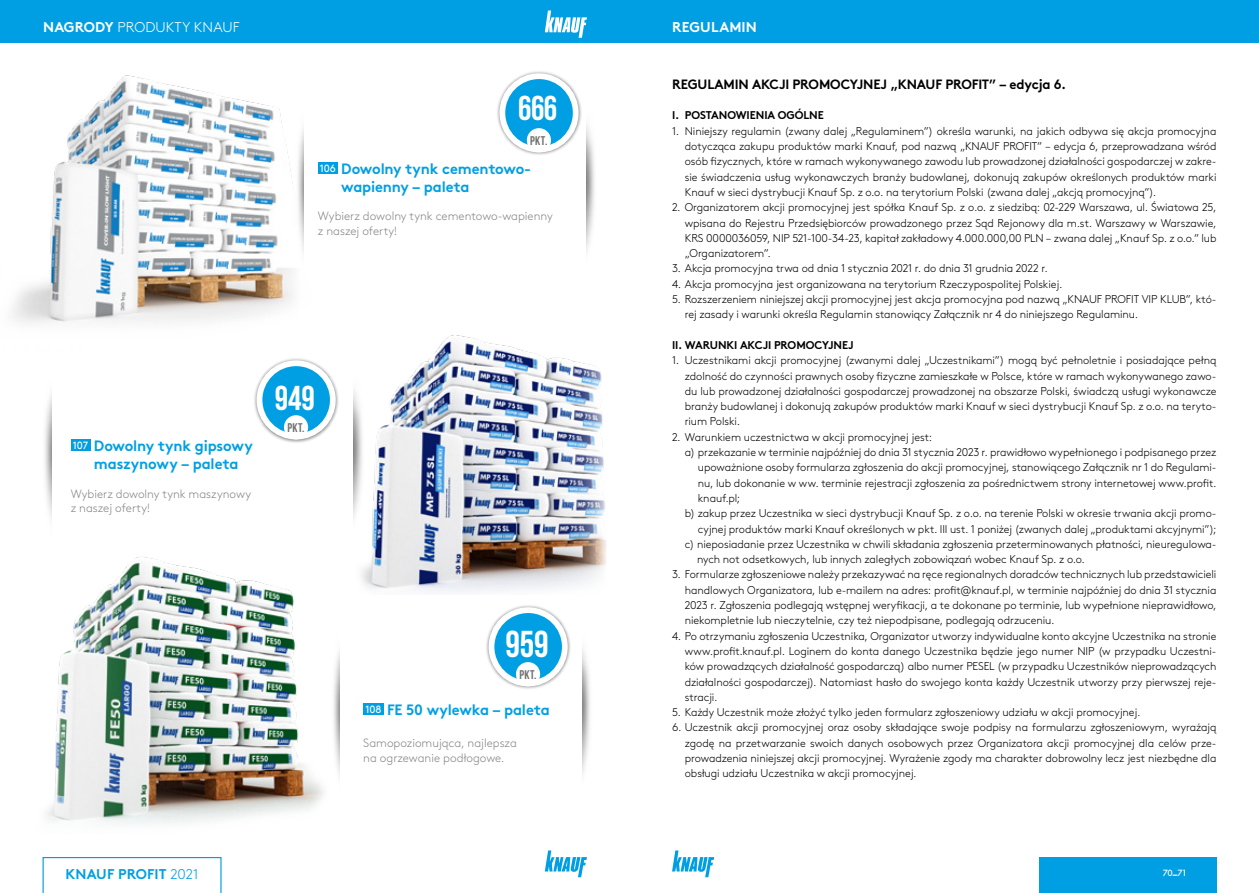
<style>
.page{position:relative;width:1259px;height:893px;background:#fff}
.page>*{position:absolute;margin:0;border:0;box-sizing:border-box;transform-origin:0 0}
.t1{font:37.35px "Bebas Neue";color:#fff}
.t2{font:34.5px "Bebas Neue";letter-spacing:-.01em;color:#fff}
.t3{font:700 15px/18px "Brown Pro";letter-spacing:-.01em;color:#009fe3;text-align:center}
.t4{font:300 14.1px "Brown Pro";letter-spacing:.01em;color:#fff}
.t5{font:700 14.1px "Brown Pro";letter-spacing:.01em;color:#009fe3}
.t6{font:700 14.1px "Brown Pro";letter-spacing:.01em;color:#fff}
.t7{font:700 13.5px "Brown Pro";letter-spacing:-.015em;color:#000}
.t8{font:12.6px "Bebas Neue";letter-spacing:.025em;color:#706f6f}
.t9{font:300 12px/14.4px "Brown Pro";color:#878787}
.t10{font:300 11.25px/15.3px "Brown Pro";letter-spacing:-.005em;color:#000;text-align:justify}
.t11{font:700 11.25px "Brown Pro";letter-spacing:-.005em;color:#000}
.t12{font:500 9.45px "Futura PT";color:#fff}
.s1{font-weight:700}
.s2{font-weight:400;font-size:10.5px;color:#fff}
.s3{font-weight:300}
</style>
<div class="page">
<div style="left:1038px;top:857px;width:178px;height:36px;background:#009fe3"></div>
<svg style="left:43px;top:857px;width:178px;height:36px"></svg>
<svg style="left:672px;top:850px;width:42px;height:27px"></svg>
<svg style="left:545px;top:850px;width:42px;height:27px"></svg>
<div style="left:0;top:0;width:629px;height:43px;background:#009fe3"></div>
<svg style="left:545px;top:11px;width:42px;height:27px"></svg>
<img style="left:13px;top:75px;width:281px;height:241px">
<img style="left:582px;top:648px;width:8px;height:127px">
<div style="left:363px;top:703px;width:20px;height:12px;background:#009fe3"></div>
<img style="left:47px;top:557px;width:293px;height:267px">
<div style="left:485px;top:604px;width:86px;height:86px;background:#000;opacity:.5"></div>
<div style="left:491px;top:610px;width:74px;height:73px;background:#009fe3;border-radius:50%"></div>
<div style="left:488px;top:607px;width:80px;height:79px;border:6px solid #fff;border-radius:50%"></div>
<div style="left:516px;top:662px;width:24px;height:24px;background:#fff;border-radius:50%"></div>
<img style="left:338px;top:335px;width:269px;height:259px">
<img style="left:44px;top:394px;width:8px;height:125px">
<img style="left:293px;top:350px;width:84px;height:208px">
<div style="left:52px;top:367px;width:301px;height:174px;background:#fff"></div>
<div style="left:71px;top:439px;width:19px;height:12px;background:#009fe3"></div>
<div style="left:253px;top:357px;width:86px;height:86px;background:#000;opacity:.5"></div>
<div style="left:259px;top:363px;width:74px;height:74px;background:#009fe3;border-radius:50%"></div>
<div style="left:257px;top:360px;width:79px;height:79px;border:6px solid #fff;border-radius:50%"></div>
<div style="left:284px;top:415px;width:24px;height:24px;background:#fff;border-radius:50%"></div>
<img style="left:270px;top:75px;width:34px;height:192px">
<img style="left:586px;top:124px;width:9px;height:128px">
<div style="left:318px;top:162px;width:20px;height:12px;background:#009fe3"></div>
<div style="left:496px;top:70px;width:86px;height:86px;background:#000;opacity:.5"></div>
<div style="left:502px;top:76px;width:74px;height:74px;background:#009fe3;border-radius:50%"></div>
<div style="left:499px;top:73px;width:79px;height:79px;border:6px solid #fff;border-radius:50%"></div>
<div style="left:527px;top:128px;width:24px;height:24px;background:#fff;border-radius:50%"></div>
<div style="left:617px;top:0;width:642px;height:43px;background:#009fe3"></div>
<p class="t4" style="left:43px;top:17px;width:198px"><span class="s1">NAGRODY</span> PRODUKTY KNAUF</p>
<h2 class="t2" style="left:518px;top:90px;width:41px">666</h2>
<p class="t8" style="left:530px;top:133px;width:19px">PKT.</p>
<h3 class="t3" style="left:341px;top:158px;width:191px;text-align:left;text-indent:-22px"><span class="s2">106</span> Dowolny tynk cementowo&shy;wapienny – paleta</h3>
<p class="t9" style="left:318px;top:208px;width:236px">Wybierz dowolny tynk cementowo-wapienny z naszej oferty!</p>
<h3 class="t3" style="left:73px;top:435px;width:181px"><span class="s2">107</span> Dowolny tynk gipsowy maszynowy – paleta</h3>
<p class="t9" style="left:71px;top:486px;width:182px">Wybierz dowolny tynk maszynowy z naszej oferty!</p>
<h2 class="t2" style="left:275px;top:379px;width:41px">949</h2>
<p class="t8" style="left:287px;top:420px;width:19px">PKT.</p>
<h1 class="t1" style="left:505px;top:623px;width:45px">959</h1>
<p class="t8" style="left:519px;top:667px;width:19px">PKT.</p>
<h3 class="t3" style="left:365px;top:699px;width:186px"><span class="s2">108</span> FE 50 wylewka – paleta</h3>
<p class="t9" style="left:363px;top:735px;width:155px">Samopoziomująca, najlepsza na ogrzewanie podłogowe.</p>
<p class="t6" style="left:672px;top:16px;width:86px">REGULAMIN</p>
<p class="t7" style="left:672px;top:73px;width:395px">REGULAMIN AKCJI PROMOCYJNEJ „KNAUF PROFIT” – edycja 6.</p>
<p class="t11" style="left:672px;top:106px;width:153px">I. POSTANOWIENIA OGÓLNE</p>
<p class="t10" style="left:685px;top:122px;width:533px;text-indent:-13px">1. Niniejszy regulamin (zwany dalej „Regulaminem”) określa warunki, na jakich odbywa się akcja promocyjna dotycząca zakupu produktów marki Knauf, pod nazwą „KNAUF PROFIT” – edycja 6, przeprowadzana wśród osób fizycznych, które w ramach wykonywanego zawodu lub prowadzonej działalności gospodarczej w zakre&shy;sie świadczenia usług wykonawczych branży budowlanej, dokonują zakupów określonych produktów marki Knauf w sieci dystrybucji Knauf Sp. z o.o. na terytorium Polski (zwana dalej „akcją promocyjną”).</p>
<p class="t10" style="left:685px;top:199px;width:533px;text-indent:-13px">2. Organizatorem akcji promocyjnej jest spółka Knauf Sp. z o.o. z siedzibą: 02-229 Warszawa, ul. Światowa 25, wpisana do Rejestru Przedsiębiorców prowadzonego przez Sąd Rejonowy dla m.st. Warszawy w Warszawie, KRS 0000036059, NIP 521-100-34-23, kapitał zakładowy 4.000.000,00 PLN – zwana dalej „Knauf Sp. z o.o.” lub „Organizatorem”.</p>
<p class="t10" style="left:672px;top:260px;width:377px">3. Akcja promocyjna trwa od dnia 1 stycznia 2021 r. do dnia 31 grudnia 2022 r.</p>
<p class="t10" style="left:672px;top:275px;width:392px">4. Akcja promocyjna jest organizowana na terytorium Rzeczypospolitej Polskiej.</p>
<p class="t10" style="left:685px;top:291px;width:533px;text-indent:-13px">5. Rozszerzeniem niniejszej akcji promocyjnej jest akcja promocyjna pod nazwą „KNAUF PROFIT VIP KLUB”, któ&shy;rej zasady i warunki określa Regulamin stanowiący Załącznik nr 4 do niniejszego Regulaminu.</p>
<p class="t11" style="left:672px;top:336px;width:183px">II. WARUNKI AKCJI PROMOCYJNEJ</p>
<p class="t10" style="left:685px;top:352px;width:533px;text-indent:-13px">1. Uczestnikami akcji promocyjnej (zwanymi dalej „Uczestnikami”) mogą być pełnoletnie i posiadające pełną zdolność do czynności prawnych osoby fizyczne zamieszkałe w Polsce, które w ramach wykonywanego zawo&shy;du lub prowadzonej działalności gospodarczej prowadzonej na obszarze Polski, świadczą usługi wykonawcze branży budowlanej i dokonują zakupów produktów marki Knauf w sieci dystrybucji Knauf Sp. z o.o. na teryto&shy;rium Polski.</p>
<p class="t10" style="left:672px;top:428px;width:262px">2. Warunkiem uczestnictwa w akcji promocyjnej jest:</p>
<p class="t10" style="left:685px;top:444px;width:533px">a) przekazanie w terminie najpóźniej do dnia 31 stycznia 2023 r. prawidłowo wypełnionego i podpisanego przez</p>
<p class="t10" style="left:698px;top:459px;width:520px">upoważnione osoby formularza zgłoszenia do akcji promocyjnej, stanowiącego Załącznik nr 1 do Regulami-</p>
<p class="t10" style="left:698px;top:474px;width:520px">nu, lub dokonanie w ww. terminie rejestracji zgłoszenia za pośrednictwem strony internetowej www.profit.</p>
<p class="t10" style="left:698px;top:490px;width:44px">knauf.pl;</p>
<p class="t10" style="left:685px;top:505px;width:533px">b) zakup przez Uczestnika w sieci dystrybucji Knauf Sp. z o.o. na terenie Polski w okresie trwania akcji promo-</p>
<p class="t10" style="left:698px;top:520px;width:520px">cyjnej produktów marki Knauf określonych w pkt. III ust. 1 poniżej (zwanych dalej „produktami akcyjnymi”);</p>
<p class="t10" style="left:685px;top:535px;width:533px">c) nieposiadanie przez Uczestnika w chwili składania zgłoszenia przeterminowanych płatności, nieuregulowa-</p>
<p class="t10" style="left:697px;top:551px;width:389px">nych not odsetkowych, lub innych zaległych zobowiązań wobec Knauf Sp. z o.o.</p>
<p class="t10" style="left:685px;top:566px;width:533px;text-indent:-13px">3. Formularze zgłoszeniowe należy przekazywać na ręce regionalnych doradców technicznych lub przedstawicieli handlowych Organizatora, lub e-mailem na adres: profit@knauf.pl, w terminie najpóźniej do dnia 31 stycznia 2023 r. Zgłoszenia podlegają wstępnej weryfikacji, a te dokonane po terminie, lub wypełnione nieprawidłowo, niekompletnie lub nieczytelnie, czy też niepodpisane, podlegają odrzuceniu.</p>
<p class="t10" style="left:685px;top:627px;width:533px;text-indent:-13px">4. Po otrzymaniu zgłoszenia Uczestnika, Organizator utworzy indywidualne konto akcyjne Uczestnika na stronie www.profit.knauf.pl. Loginem do konta danego Uczestnika będzie jego numer NIP (w przypadku Uczestni&shy;ków prowadzących działalność gospodarczą) albo numer PESEL (w przypadku Uczestników nieprowadzących działalności gospodarczej). Natomiast hasło do swojego konta każdy Uczestnik utworzy przy pierwszej reje&shy;stracji.</p>
<p class="t10" style="left:672px;top:704px;width:470px">5. Każdy Uczestnik może złożyć tylko jeden formularz zgłoszeniowy udziału w akcji promocyjnej.</p>
<p class="t10" style="left:685px;top:719px;width:533px;text-indent:-13px">6. Uczestnik akcji promocyjnej oraz osoby składające swoje podpisy na formularzu zgłoszeniowym, wyrażają zgodę na przetwarzanie swoich danych osobowych przez Organizatora akcji promocyjnej dla celów prze&shy;prowadzenia niniejszej akcji promocyjnej. Wyrażenie zgody ma charakter dobrowolny lecz jest niezbędne dla obsługi udziału Uczestnika w akcji promocyjnej.</p>
<p class="t5" style="left:66px;top:863px;width:134px">KNAUF PROFIT <span class="s3">2021</span></p>
<p class="t12" style="left:1162px;top:867px;width:26px">70<sup>_</sup>71</p>
</div>
